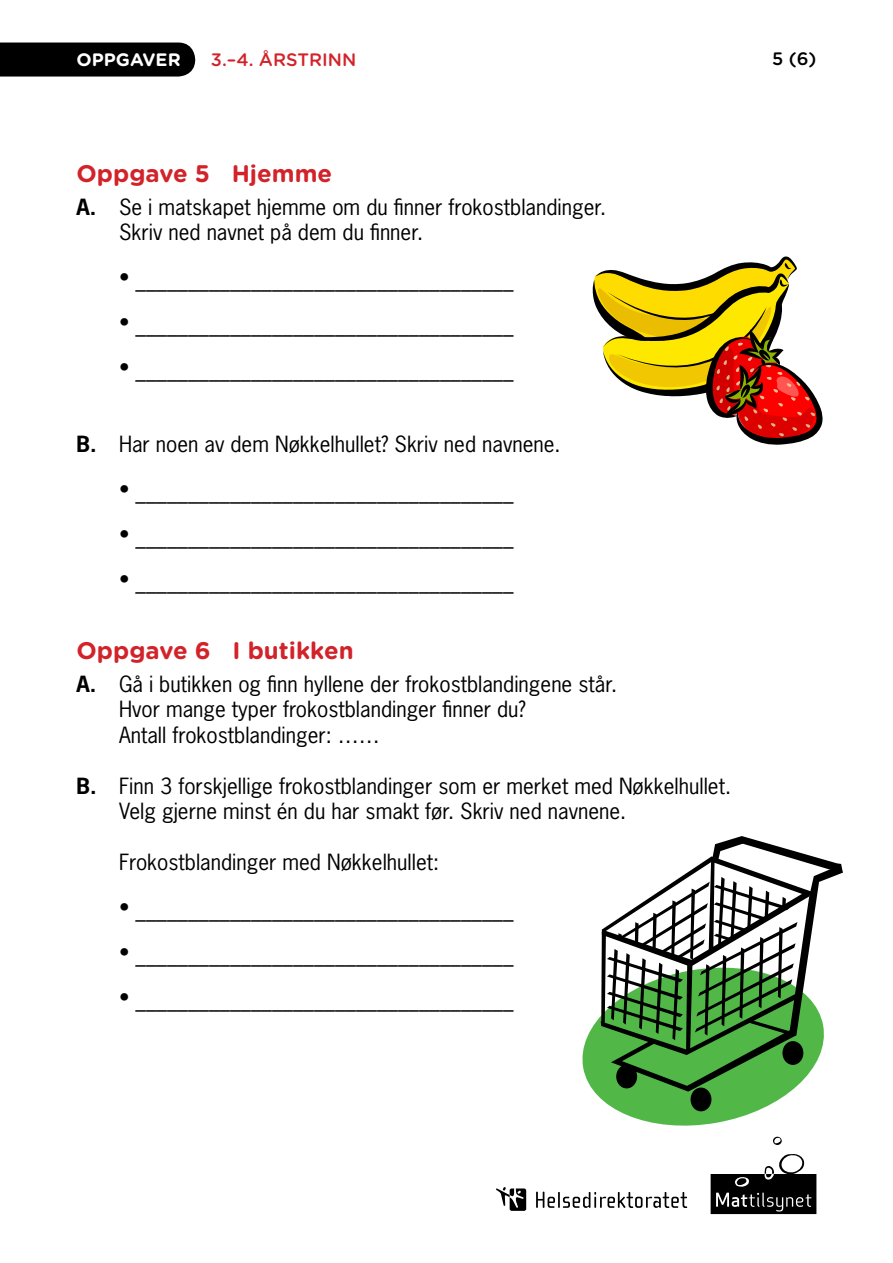
<style>
.page{position:relative;width:893px;height:1263px;background:#fff}
.page>*{position:absolute;margin:0;border:0;box-sizing:border-box;transform-origin:0 0}
.t1{font:700 24px "Gotham Rounded";color:#d2232a}
.t2{font:21px/25.5px "News Gothic";color:#000}
.t3{font:500 18px "Gotham Rounded";color:#d2232a}
.t4{font:700 18px "Gotham Rounded";color:#fff}
.t5{font:500 18px "Gotham Rounded";color:#000}
.s1{font-weight:700}
</style>
<div class="page">
<svg style="left:711px;top:1154px;width:105px;height:60px"></svg>
<div style="left:0;top:43px;width:195px;height:34px;background:#000"></div>
<svg style="left:496px;top:1187px;width:30px;height:24px"></svg>
<svg style="left:536px;top:1191px;width:151px;height:17px"></svg>
<svg style="left:582px;top:836px;width:261px;height:309px"></svg>
<div style="left:690px;top:1087px;width:21px;height:24px;background:#000;border-radius:50%"></div>
<div style="left:616px;top:1064px;width:21px;height:24px;background:#000;border-radius:50%"></div>
<div style="left:782px;top:1041px;width:21px;height:24px;background:#000;border-radius:50%"></div>
<svg style="left:592px;top:256px;width:231px;height:189px"></svg>
<p class="t4" style="left:77px;top:46px;width:106px">OPPGAVER</p>
<p class="t3" style="left:211px;top:46px;width:147px">3.–4. ÅRSTRINN</p>
<p class="t5" style="left:772px;top:46px;width:46px">5 (6)</p>
<p class="t1" style="left:77px;top:156px;width:257px">Oppgave 5 Hjemme</p>
<p class="t2" style="left:119px;top:193px;width:489px;text-indent:-43px"><span class="s1">A.</span> Se i matskapet hjemme om du finner frokostblandinger.<br>Skriv ned navnet på dem du finner.</p>
<p class="t2" style="left:119px;top:264px;width:12px">•</p>
<p class="t2" style="left:136px;top:276px;width:380px">––––––––––––––––––––––––––––––––––––</p>
<p class="t2" style="left:119px;top:309px;width:12px">•</p>
<p class="t2" style="left:136px;top:321px;width:380px">––––––––––––––––––––––––––––––––––––</p>
<p class="t2" style="left:119px;top:354px;width:12px">•</p>
<p class="t2" style="left:136px;top:366px;width:380px">––––––––––––––––––––––––––––––––––––</p>
<p class="t2" style="left:119px;top:421px;width:443px;line-height:45px;text-indent:-43px"><span class="s1">B.</span> Har noen av dem Nøkkelhullet? Skriv ned navnene. •</p>
<p class="t2" style="left:136px;top:487px;width:379px">––––––––––––––––––––––––––––––––––––</p>
<p class="t2" style="left:119px;top:520px;width:12px">•</p>
<p class="t2" style="left:136px;top:532px;width:379px">––––––––––––––––––––––––––––––––––––</p>
<p class="t2" style="left:119px;top:565px;width:12px">•</p>
<p class="t2" style="left:136px;top:577px;width:379px">––––––––––––––––––––––––––––––––––––</p>
<p class="t1" style="left:77px;top:633px;width:279px">Oppgave 6 I butikken</p>
<p class="t2" style="left:119px;top:670px;width:499px;text-indent:-43px"><span class="s1">A.</span> Gå i butikken og finn hyllene der frokostblandingene står.<br>Hvor mange typer frokostblandinger finner du?<br>Antall frokostblandinger: ……</p>
<p class="t2" style="left:119px;top:772px;width:613px;text-indent:-43px"><span class="s1">B.</span> Finn 3 forskjellige frokostblandinger som er merket med Nøkkelhullet.<br>Velg gjerne minst én du har smakt før. Skriv ned navnene.</p>
<p class="t2" style="left:119px;top:839px;width:322px;line-height:45px">Frokostblandinger med Nøkkelhullet: •</p>
<p class="t2" style="left:136px;top:906px;width:379px">––––––––––––––––––––––––––––––––––––</p>
<p class="t2" style="left:119px;top:939px;width:12px">•</p>
<p class="t2" style="left:136px;top:951px;width:379px">––––––––––––––––––––––––––––––––––––</p>
<p class="t2" style="left:119px;top:984px;width:12px">•</p>
<p class="t2" style="left:136px;top:996px;width:379px">––––––––––––––––––––––––––––––––––––</p>
</div>
